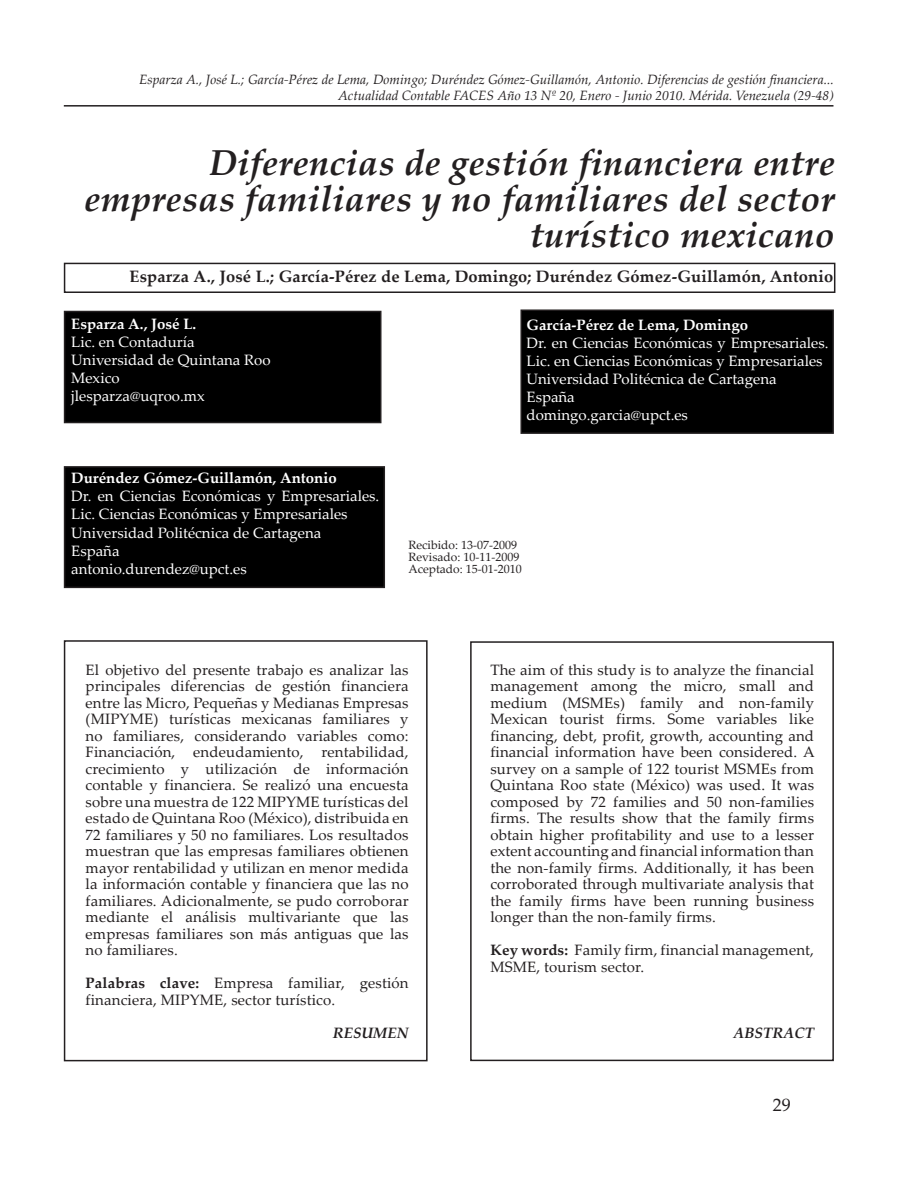
<style>
.page{position:relative;width:919px;height:1189px;background:#fff}
.page>*{position:absolute;margin:0;border:0;box-sizing:border-box;transform-origin:0 0}
.Titulos_de_capitulos{font:italic 700 36px/36px "Palatino Linotype";letter-spacing:.01em;color:#231f20;text-align:right}
.t1{font:18px "Palatino Linotype";color:#231f20}
.Autor_debajo_del_tit{font:700 16.5px "Palatino Linotype";letter-spacing:.01em;color:#231f20}
.Resumen{font:15px/16.5px "Palatino Linotype";letter-spacing:.01em;color:#231f20;text-align:justify}
.Abstract{font:15px/16.5px "Palatino Linotype";letter-spacing:.01em;color:#231f20;text-align:justify}
.Autor{font:15px/18px "Palatino Linotype";color:#fff}
.Autor-2{font:700 15px "Palatino Linotype";color:#fff}
.Titulo_Abstract{font:italic 700 15px "Palatino Linotype";letter-spacing:.01em;color:#231f20}
.Titulo_de_resumen{font:italic 700 15px "Palatino Linotype";letter-spacing:.01em;color:#231f20}
.Encabezado_Izq{font:italic 13.5px "Palatino Linotype";color:#231f20}
.Fecha{font:12px "Palatino Linotype";color:#231f20}
.s1{font-weight:700}
</style>
<div class="page">
<hr style="left:64px;top:105px;width:769px;height:2px;background:#231f20">
<div style="left:65px;top:311px;width:316px;height:111px;background:#000"></div>
<div style="left:64px;top:311px;width:317px;height:112px;border:2px solid #231f20"></div>
<div style="left:64px;top:640px;width:363px;height:421px;border:2px solid #231f20"></div>
<div style="left:470px;top:641px;width:363px;height:420px;border:2px solid #231f20"></div>
<div style="left:64px;top:263px;width:771px;height:30px;border:2px solid #231f20"></div>
<div style="left:521px;top:310px;width:312px;height:123px;background:#000"></div>
<div style="left:520px;top:309px;width:313px;height:125px;border:2px solid #231f20"></div>
<div style="left:65px;top:467px;width:319px;height:120px;background:#000"></div>
<div style="left:64px;top:466px;width:321px;height:122px;border:2px solid #231f20"></div>
<p class="Encabezado_Izq" style="left:139px;top:70px;width:696px">Esparza A., José L.; García-Pérez de Lema, Domingo; Duréndez Gómez-Guillamón, Antonio. Diferencias de gestión financiera...</p>
<p class="Encabezado_Izq" style="left:338px;top:86px;width:497px">Actualidad Contable FACES Año 13 Nº 20, Enero - Junio 2010. Mérida. Venezuela (29-48)</p>
<p class="Titulos_de_capitulos" style="left:84px;top:144px;width:752px">Diferencias de gestión financiera entre empresas familiares y no familiares del sector turístico mexicano</p>
<p class="Autor_debajo_del_tit" style="left:130px;top:264px;width:705px">Esparza A., José L.; García-Pérez de Lema, Domingo; Duréndez Gómez-Guillamón, Antonio</p>
<p class="Autor-2" style="left:526px;top:314px;width:223px">García-Pérez de Lema, Domingo</p>
<p class="Autor" style="left:526px;top:333px;width:303px">Dr. en Ciencias Económicas y Empresariales.<br>Lic. en Ciencias Económicas y Empresariales</p>
<p class="Autor" style="left:526px;top:369px;width:251px">Universidad Politécnica de Cartagena</p>
<p class="Autor" style="left:526px;top:387px;width:50px">España</p>
<p class="Autor" style="left:526px;top:405px;width:163px">domingo.garcia@upct.es</p>
<p class="Autor-2" style="left:71px;top:313px;width:126px">Esparza A., José L.</p>
<p class="Autor" style="left:71px;top:332px;width:125px">Lic. en Contaduría</p>
<p class="Autor" style="left:71px;top:350px;width:201px">Universidad de Quintana Roo</p>
<p class="Autor" style="left:71px;top:368px;width:50px">Mexico</p>
<p class="Autor" style="left:71px;top:386px;width:135px">jlesparza@uqroo.mx</p>
<p class="Autor-2" style="left:71px;top:467px;width:267px">Duréndez Gómez-Guillamón, Antonio</p>
<p class="Autor" style="left:71px;top:487px;width:309px">Dr. en Ciencias Económicas y Empresariales.<br>Lic. Ciencias Económicas y Empresariales</p>
<p class="Autor" style="left:71px;top:523px;width:251px">Universidad Politécnica de Cartagena</p>
<p class="Autor" style="left:71px;top:541px;width:50px">España</p>
<p class="Autor" style="left:71px;top:559px;width:177px">antonio.durendez@upct.es</p>
<p class="Fecha" style="left:408px;top:536px;width:110px">Recibido: 13-07-2009</p>
<p class="Fecha" style="left:408px;top:548px;width:112px">Revisado: 10-11-2009</p>
<p class="Fecha" style="left:408px;top:560px;width:115px">Aceptado: 15-01-2010</p>
<p class="Resumen" style="left:86px;top:660px;width:324px">El objetivo del presente trabajo es analizar las principales diferencias de gestión financiera entre las Micro, Pequeñas y Medianas Empresas (MIPYME) turísticas mexicanas familiares y no familiares, considerando variables como:<br>Financiación, endeudamiento, rentabilidad, crecimiento y utilización de información contable y financiera. Se realizó una encuesta sobre una muestra de 122 MIPYME turísticas del estado de Quintana Roo (México), distribuida en 72 familiares y 50 no familiares. Los resultados muestran que las empresas familiares obtienen mayor rentabilidad y utilizan en menor medida la información contable y financiera que las no familiares. Adicionalmente, se pudo corroborar mediante el análisis multivariante que las empresas familiares son más antiguas que las no familiares.</p>
<p class="Resumen" style="left:86px;top:974px;width:324px"><span class="s1">Palabras clave:</span> Empresa familiar, gestión financiera, MIPYME, sector turístico.</p>
<p class="Titulo_de_resumen" style="left:332px;top:1022px;width:77px">RESUMEN</p>
<p class="Abstract" style="left:490px;top:660px;width:326px">The aim of this study is to analyze the financial management among the micro, small and medium (MSMEs) family and non-family Mexican tourist firms. Some variables like financing, debt, profit, growth, accounting and financial information have been considered. A survey on a sample of 122 tourist MSMEs from Quintana Roo state (México) was used. It was composed by 72 families and 50 non-families firms. The results show that the family firms obtain higher profitability and use to a lesser extent accounting and financial information than the non-family firms. Additionally, it has been corroborated through multivariate analysis that the family firms have been running business longer than the non-family firms.</p>
<p class="Abstract" style="left:490px;top:941px;width:325px"><span class="s1">Key words:</span> Family firm, financial management,<br>MSME, tourism sector.</p>
<p class="Titulo_Abstract" style="left:733px;top:1022px;width:82px">ABSTRACT</p>
<p class="t1" style="left:773px;top:1091px;width:19px">29</p>
</div>
